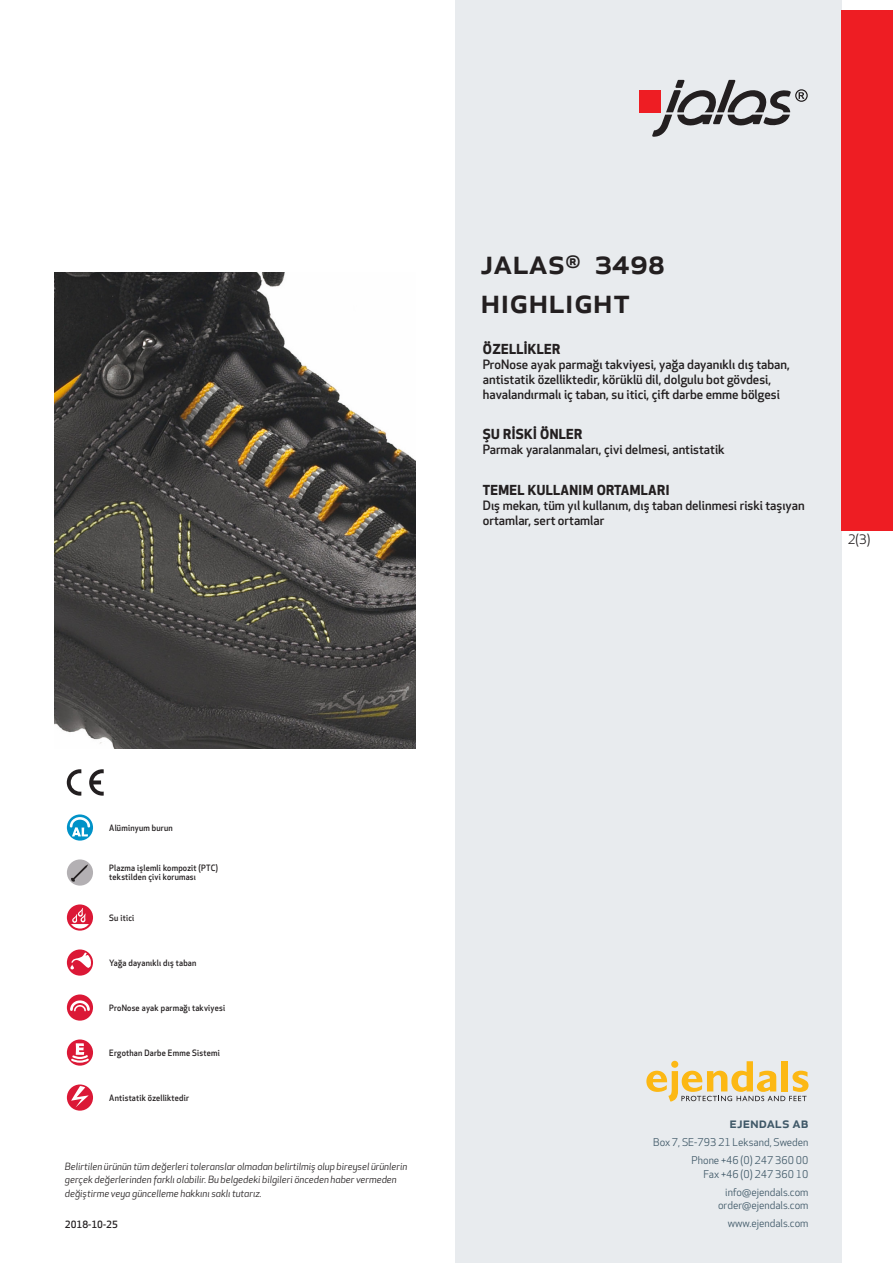
<style>
.page{position:relative;width:893px;height:1263px;background:#fff}
.page>*{position:absolute;margin:0;border:0;box-sizing:border-box;transform-origin:0 0}
.prodname{font:500 34.5px/39px "Apex New";color:#231f20}
.t1{font:500 15px "Apex New";color:#405968}
.Funktion_body{font:700 13.5px "Apex New";letter-spacing:.025em;color:#231f20}
.t2{font:12.75px "Apex New";color:#231f20}
.Funktion_body-2{font:500 12.6px/15px "Apex New";color:#231f20}
.t3{font:10.5px/18px "Apex New";color:#405968;text-align:right}
.t4{font:italic 9.75px/13.5px "Apex New";color:#231f20}
.Sidfot_datum{font:500 9.75px "Apex New";color:#231f20}
.Artikel{font:500 8.55px/9px "Apex New";letter-spacing:.025em;color:#231f20;scale:.95 1}
</style>
<div class="page">
<div style="left:455px;top:0;width:387px;height:1263px;background:#e8ebee"></div>
<svg style="left:646px;top:1061px;width:162px;height:40px"></svg>
<div style="left:842px;top:11px;width:51px;height:520px;background:#ee1d23"></div>
<div style="left:639px;top:90px;width:22px;height:22px;background:#ee1d23"></div>
<svg style="left:652px;top:80px;width:156px;height:57px"></svg>
<svg style="left:67px;top:814px;width:26px;height:27px"></svg>
<svg style="left:70px;top:817px;width:20px;height:19px"></svg>
<div style="left:67px;top:859px;width:26px;height:27px;background:#b3b0b3;border-radius:50%"></div>
<svg style="left:71px;top:864px;width:17px;height:18px"></svg>
<svg style="left:67px;top:904px;width:26px;height:27px"></svg>
<svg style="left:71px;top:908px;width:18px;height:20px"></svg>
<svg style="left:67px;top:949px;width:26px;height:27px"></svg>
<svg style="left:70px;top:952px;width:21px;height:17px"></svg>
<div style="left:67px;top:994px;width:26px;height:27px;background:#db1836;border-radius:50%"></div>
<svg style="left:70px;top:1000px;width:20px;height:11px"></svg>
<svg style="left:67px;top:1039px;width:26px;height:27px"></svg>
<svg style="left:69px;top:1043px;width:22px;height:21px"></svg>
<svg style="left:67px;top:1084px;width:26px;height:27px"></svg>
<svg style="left:71px;top:1086px;width:18px;height:21px"></svg>
<svg style="left:89px;top:769px;width:15px;height:27px"></svg>
<svg style="left:67px;top:769px;width:14px;height:27px"></svg>
<img style="left:54px;top:272px;width:361px;height:476px">
<p class="prodname" style="left:480px;top:241px;width:186px">JALAS<sup>®</sup> 3498<br>Highlight</p>
<p class="Funktion_body" style="left:483px;top:339px;width:79px">ÖZELLİKLER</p>
<p class="Funktion_body-2" style="left:483px;top:356px;width:309px">ProNose ayak parmağı takviyesi, yağa dayanıklı dış taban, antistatik özelliktedir, körüklü dil, dolgulu bot gövdesi, havalandırmalı iç taban, su itici, çift darbe emme bölgesi</p>
<p class="Funktion_body" style="left:483px;top:425px;width:101px">ŞU RİSKİ ÖNLER</p>
<p class="Funktion_body-2" style="left:483px;top:442px;width:243px">Parmak yaralanmaları, çivi delmesi, antistatik</p>
<p class="Funktion_body" style="left:483px;top:480px;width:188px">TEMEL KULLANIM ORTAMLARI</p>
<p class="Funktion_body-2" style="left:483px;top:498px;width:323px">Dış mekan, tüm yıl kullanım, dış taban delinmesi riski taşıyan ortamlar, sert ortamlar</p>
<p class="t2" style="left:848px;top:531px;width:24px">2(3)</p>
<p class="Artikel" style="left:109px;top:823px;width:68px">Alüminyum burun</p>
<p class="Artikel" style="left:109px;top:864px;width:116px">Plazma işlemli kompozit (PTC) tekstilden çivi koruması</p>
<p class="Artikel" style="left:109px;top:913px;width:28px">Su itici</p>
<p class="Artikel" style="left:109px;top:958px;width:93px">Yağa dayanıklı dış taban</p>
<p class="Artikel" style="left:109px;top:1003px;width:123px">ProNose ayak parmağı takviyesi</p>
<p class="Artikel" style="left:109px;top:1048px;width:118px">Ergothan Darbe Emme Sistemi</p>
<p class="Artikel" style="left:109px;top:1093px;width:85px">Antistatik özelliktedir</p>
<p class="t4" style="left:65px;top:1159px;width:344px">Belirtilen ürünün tüm değerleri toleranslar olmadan belirtilmiş olup bireysel ürünlerin gerçek değerlerinden farklı olabilir. Bu belgedeki bilgileri önceden haber vermeden değiştirme veya güncelleme hakkını saklı tutarız.</p>
<p class="Sidfot_datum" style="left:65px;top:1218px;width:54px">2018-10-25</p>
<p class="t1" style="left:729px;top:1113px;width:80px">ejendals ab</p>
<p class="t3" style="left:653px;top:1133px;width:157px">Box 7, SE-793 21 Leksand, Sweden<br>Phone +46 (0) 247 360 00</p>
<p class="t3" style="left:703px;top:1165px;width:107px">Fax +46 (0) 247 360 10 info@ejendals.com</p>
<p class="t3" style="left:718px;top:1196px;width:92px">order@ejendals.com</p>
<p class="t3" style="left:728px;top:1215px;width:82px">www.ejendals.com</p>
</div>
